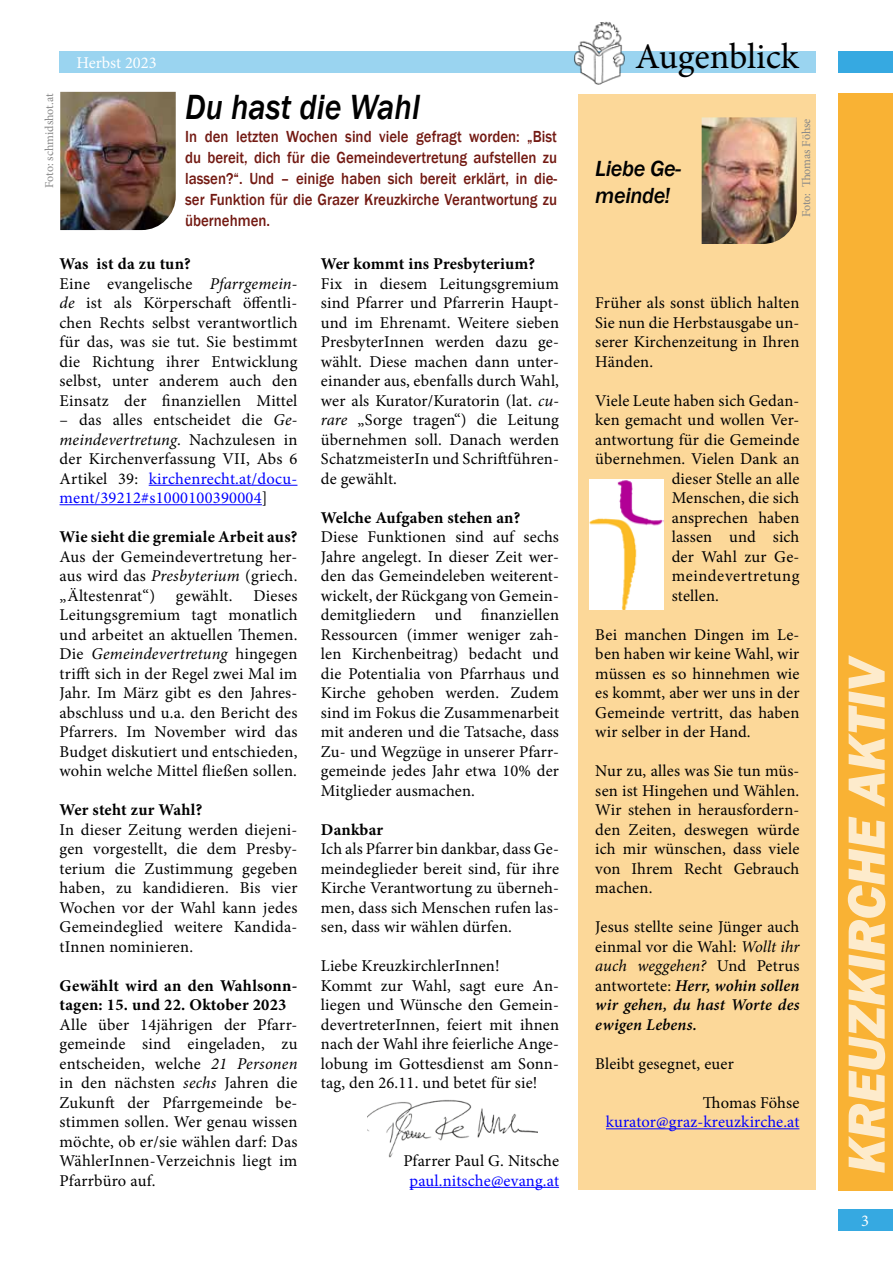
<style>
.page{position:relative;width:893px;height:1263px;background:#fff}
.page>*{position:absolute;margin:0;border:0;box-sizing:border-box;transform-origin:0 0}
.t1{font:italic 500 36px "Franklin Gothic";color:#000;scale:.9 1}
.t2{font:36px "Minion Pro";letter-spacing:-.005em;color:#000}
.t3{font:italic 500 22.5px/27px "Franklin Gothic";letter-spacing:-.02em;color:#000}
.t4{font:16.5px/19.5px "Minion Pro";letter-spacing:.01em;color:#000;text-align:justify}
.t5{font:500 16.5px/21px "Franklin Gothic";color:#731a13;text-align:justify;scale:.9 1}
.t6{font:700 16.5px/19.5px "Minion Pro";letter-spacing:.01em;color:#000}
.t7{font:16.5px "Minion Pro";letter-spacing:.01em;color:#00f}
.t8{font:16.5px "Minion Pro";letter-spacing:.035em;color:#000}
.t9{font:16.5px "Minion Pro";color:#fff}
.t10{font:12px "Minion Pro";letter-spacing:-.005em;color:#878787}
.s1{font-weight:700}
.s2{font-style:italic}
.s3{color:#00f}
.s4{font-weight:600;font-style:italic}
</style>
<div class="page">
<div style="left:838px;top:94px;width:55px;height:1097px;background:#f9b234"></div>
<svg style="left:848px;top:655px;width:37px;height:518px"></svg>
<div style="left:60px;top:51px;width:756px;height:22px;background:#9ad4f0"></div>
<div style="left:838px;top:51px;width:55px;height:22px;background:#36a9e1"></div>
<div style="left:838px;top:1210px;width:55px;height:21px;background:#36a9e1"></div>
<img style="left:574px;top:21px;width:51px;height:63px">
<div style="left:578px;top:94px;width:238px;height:1095px;background:#fcd899"></div>
<hr style="left:606px;top:1128px;width:193px;height:1px;background:#00f">
<img style="left:60px;top:92px;width:116px;height:138px">
<img style="left:702px;top:117px;width:95px;height:127px">
<hr style="left:149px;top:485px;width:148px;height:1px;background:#00f">
<hr style="left:60px;top:504px;width:202px;height:1px;background:#00f">
<img style="left:367px;top:1100px;width:171px;height:57px">
<hr style="left:410px;top:1187px;width:149px;height:1px;background:#00f">
<img style="left:589px;top:479px;width:75px;height:131px">
<p class="t9" style="left:77px;top:52px;width:82px">Herbst 2023</p>
<p class="t10" style="left:41px;top:188px;width:96px;rotate:-90deg">Foto: schmidshot.at</p>
<h1 class="t1" style="left:185px;top:84px;width:262px">Du hast die Wahl</h1>
<p class="t5" style="left:185px;top:126px;width:415px">In den letzten Wochen sind viele gefragt worden: „Bist du bereit, dich für die Gemeindevertretung aufstellen zu lassen?“. Und – einige haben sich bereit erklärt, in die&shy;ser Funktion für die Grazer Kreuzkirche Verantwortung zu übernehmen.</p>
<p class="t4" style="left:60px;top:254px;width:239px;text-align:left"><span class="s1">Was ist da zu tun?<br></span>Eine evangelische <span class="s2">Pfarrgemein&shy;de</span> ist als Körperschaft öffentli&shy;chen Rechts selbst verantwortlich für das, was sie tut. Sie bestimmt die Richtung ihrer Entwicklung selbst, unter anderem auch den<br>Einsatz der finanziellen Mittel</p>
<p class="t4" style="left:60px;top:410px;width:239px">– das alles entscheidet die <span class="s2">Ge&shy;meindevertretung</span>. Nachzulesen in der Kirchenverfassung VII, Abs 6<br>Artikel 39: <span class="s3">kirchenrecht.at/docu&shy;ment/39212#s1000100390004</span>]</p>
<p class="t6" style="left:60px;top:527px;width:239px">Wie sieht die gremiale Arbeit aus?</p>
<p class="t4" style="left:60px;top:547px;width:239px">Aus der Gemeindevertretung her&shy;aus wird das <span class="s2">Presbyterium</span> (griech. „Ältestenrat“)</p>
<p class="t4" style="left:176px;top:586px;width:58px">gewählt.</p>
<p class="t4" style="left:60px;top:586px;width:239px;text-indent:194px">Dieses Leitungsgremium tagt monatlich und arbeitet an aktuellen Themen.<br>Die <span class="s2">Gemeindevertretung</span> hingegen trifft sich in der Regel zwei Mal im Jahr. Im März gibt es den Jahres&shy;abschluss und u.a. den Bericht des Pfarrers. Im November wird das Budget diskutiert und entschieden, wohin welche Mittel fließen sollen.</p>
<p class="t6" style="left:60px;top:800px;width:144px">Wer steht zur Wahl?</p>
<p class="t4" style="left:60px;top:820px;width:239px">In dieser Zeitung werden diejeni&shy;gen vorgestellt, die dem Presby&shy;terium die Zustimmung gegeben haben, zu kandidieren. Bis vier Wochen vor der Wahl kann jedes Gemeindeglied weitere Kandida&shy;tInnen nominieren.</p>
<p class="t6" style="left:60px;top:975px;width:239px">Gewählt wird an den Wahlsonn&shy;tagen: 15. und 22. Oktober 2023</p>
<p class="t4" style="left:60px;top:1015px;width:239px">Alle über 14jährigen der Pfarr&shy;gemeinde sind eingeladen, zu entscheiden, welche <span class="s2">21 Personen </span>in den nächsten <span class="s2">sechs</span> Jahren die Zukunft der Pfarrgemeinde be&shy;stimmen sollen. Wer genau wissen möchte, ob er/sie wählen darf: Das WählerInnen-Verzeichnis liegt im Pfarrbüro auf.</p>
<p class="t6" style="left:321px;top:254px;width:216px">Wer kommt ins Presbyterium?</p>
<p class="t4" style="left:321px;top:274px;width:240px">Fix in diesem Leitungsgremium sind Pfarrer und Pfarrerin Haupt&shy;und im Ehrenamt. Weitere sieben PresbyterInnen werden dazu ge&shy;wählt. Diese machen dann unter&shy;einander aus, ebenfalls durch Wahl, wer als Kurator/Kuratorin (lat. <span class="s2">cu&shy;rare</span> „Sorge tragen“) die Leitung übernehmen soll. Danach werden SchatzmeisterIn und Schriftführen&shy;de gewählt.</p>
<p class="t6" style="left:321px;top:507px;width:201px">Welche Aufgaben stehen an?</p>
<p class="t4" style="left:321px;top:527px;width:240px">Diese Funktionen sind auf sechs Jahre angelegt. In dieser Zeit wer&shy;den das Gemeindeleben weiterent&shy;wickelt, der Rückgang von Gemein&shy;demitgliedern und finanziellen Ressourcen (immer weniger zah&shy;len Kirchenbeitrag) bedacht und die Potentialia von Pfarrhaus und Kirche gehoben werden. Zudem sind im Fokus die Zusammenarbeit mit anderen und die Tatsache, dass Zu- und Wegzüge in unserer Pfarr&shy;gemeinde jedes Jahr etwa 10% der Mitglieder ausmachen.</p>
<p class="t6" style="left:321px;top:819px;width:64px">Dankbar</p>
<p class="t4" style="left:321px;top:839px;width:240px">Ich als Pfarrer bin dankbar, dass Ge&shy;meindeglieder bereit sind, für ihre Kirche Verantwortung zu überneh&shy;men, dass sich Menschen rufen las&shy;sen, dass wir wählen dürfen.</p>
<p class="t4" style="left:321px;top:956px;width:240px;text-align:left">Liebe KreuzkirchlerInnen!<br>Kommt zur Wahl, sagt eure An&shy;liegen und Wünsche den Gemein&shy;devertreterInnen, feiert mit ihnen nach der Wahl ihre feierliche Ange&shy;lobung im Gottesdienst am Sonn&shy;tag, den 26.11. und betet für sie!</p>
<p class="t4" style="left:403px;top:1151px;width:157px">Pfarrer Paul G. Nitsche</p>
<p class="t7" style="left:410px;top:1169px;width:151px">paul.nitsche@evang.at</p>
<h1 class="t2" style="left:635px;top:32px;width:165px">Augenblick</h1>
<h2 class="t3" style="left:595px;top:155px;width:87px">Liebe Ge&shy;meinde!</h2>
<p class="t10" style="left:798px;top:217px;width:100px;rotate:-90deg">Foto: Thomas Föhse</p>
<p class="t4" style="left:595px;top:293px;width:206px">Früher als sonst üblich halten Sie nun die Herbstausgabe un&shy;serer Kirchenzeitung in Ihren Händen.</p>
<p class="t4" style="left:595px;top:391px;width:206px">Viele Leute haben sich Gedan-</p>
<p class="t4" style="left:595px;top:410px;width:206px">ken gemacht und wollen Ver-</p>
<p class="t4" style="left:595px;top:430px;width:206px">antwortung für die Gemeinde</p>
<p class="t4" style="left:595px;top:449px;width:206px">übernehmen. Vielen Dank an</p>
<p class="t4" style="left:672px;top:469px;width:129px">dieser Stelle an alle</p>
<p class="t4" style="left:672px;top:488px;width:129px">Menschen, die sich</p>
<p class="t4" style="left:672px;top:508px;width:129px">ansprechen haben</p>
<p class="t4" style="left:672px;top:527px;width:129px">lassen und sich</p>
<p class="t4" style="left:672px;top:547px;width:129px">der Wahl zur Ge-</p>
<p class="t8" style="left:672px;top:565px;width:129px">meindevertretung</p>
<p class="t4" style="left:672px;top:586px;width:49px">stellen.</p>
<p class="t4" style="left:595px;top:625px;width:206px">Bei manchen Dingen im Le&shy;ben haben wir keine Wahl, wir müssen es so hinnehmen wie es kommt, aber wer uns in der Gemeinde vertritt, das haben wir selber in der Hand.</p>
<p class="t4" style="left:595px;top:761px;width:206px">Nur zu, alles was Sie tun müs&shy;sen ist Hingehen und Wählen.<br>Wir stehen in herausfordern&shy;den Zeiten, deswegen würde ich mir wünschen, dass viele von Ihrem Recht Gebrauch machen.</p>
<p class="t4" style="left:595px;top:917px;width:206px">Jesus stellte seine Jünger auch einmal vor die Wahl: <span class="s2">Wollt ihr auch weggehen?</span> Und Petrus antwortete: <span class="s4">Herr, wohin sollen wir gehen, du hast Worte des ewigen Lebens.</span></p>
<p class="t4" style="left:595px;top:1054px;width:140px">Bleibt gesegnet, euer</p>
<p class="t4" style="left:703px;top:1093px;width:98px">Thomas Föhse</p>
<p class="t7" style="left:606px;top:1111px;width:195px">kurator@graz-kreuzkirche.at</p>
<p class="t9" style="left:861px;top:1210px;width:9px">3</p>
</div>
